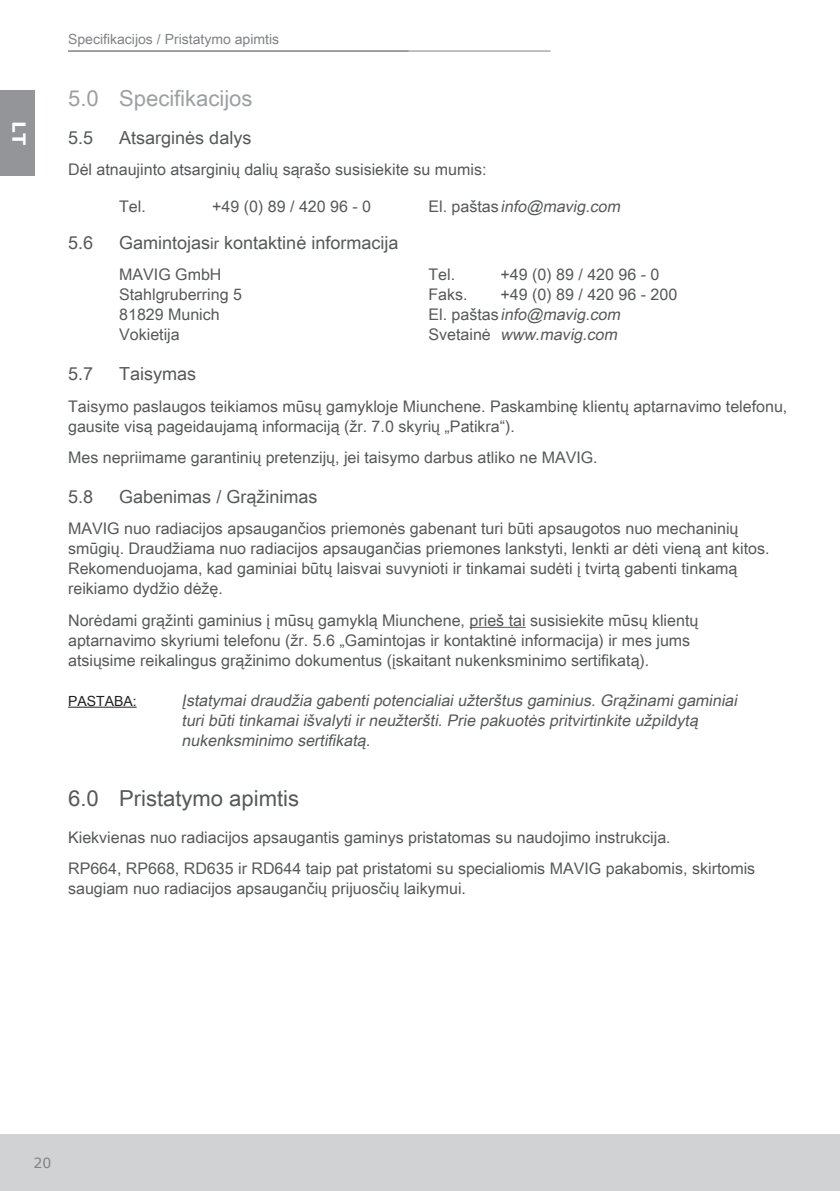
<style>
.page{position:relative;width:840px;height:1191px;background:#fff}
.page>*{position:absolute;margin:0;border:0;box-sizing:border-box;transform-origin:0 0}
.t1{font:22px "Arial Unicode MS";color:#57585a}
.t2{font:22px "Arial Unicode MS";color:#9d9fa2}
.t3{font:18px "Arial Unicode MS";color:#57585a}
.t4{font:700 18px "Verdana";color:#fff}
.t5{font:16px/20px "Arial Unicode MS";color:#57585a}
.t6{font:italic 16px/20px "Arial Unicode MS";color:#57585a}
.t7{font:14px "Arial Unicode MS";color:#808285}
.t8{font:14px "Arial Unicode MS";color:#231f20}
.t9{font:14px "Verdana";color:#808285}
.s1{font-style:normal}
.s2{font-size:16px}
</style>
<div class="page">
<div style="left:0;top:1134px;width:839px;height:57px;background:#d1d2d4"></div>
<div style="left:0;top:91px;width:34px;height:85px;background:#939598"></div>
<hr style="left:469px;top:627px;width:56px;height:1px;background:#57585a">
<hr style="left:68px;top:707px;width:68px;height:1px;background:#231f20">
<hr style="left:68px;top:51px;width:482px;height:1px;background:#808285">
<p class="t4" style="left:32px;top:121px;width:25px;rotate:90deg">LT</p>
<p class="t7" style="left:68px;top:29px;width:212px">Specifikacijos / Pristatymo apimtis</p>
<h1 class="t2" style="left:68px;top:83px;width:186px">5.0 Specifikacijos</h1>
<p class="t3" style="left:68px;top:124px;width:27px">5.5</p>
<p class="t3" style="left:119px;top:124px;width:134px">Atsarginės dalys</p>
<p class="t5" style="left:68px;top:159px;width:419px">Dėl atnaujinto atsarginių dalių sąrašo susisiekite su mumis:</p>
<p class="t5" style="left:119px;top:196px;width:28px">Tel.</p>
<p class="t5" style="left:212px;top:196px;width:160px">+49 (0) 89 / 420 96 - 0</p>
<p class="t6" style="left:428px;top:196px;width:197px"><span class="s1">E l . p a š t a s</span> info@mavig.com</p>
<p class="t3" style="left:68px;top:229px;width:27px">5.6</p>
<p class="t3" style="left:119px;top:229px;width:280px">Gamintojas<span class="s2">ir</span> kontaktinė informacija</p>
<p class="t5" style="left:119px;top:264px;width:104px">MAVIG GmbH</p>
<p class="t5" style="left:428px;top:264px;width:28px">Tel.</p>
<p class="t5" style="left:500px;top:264px;width:160px">+49 (0) 89 / 420 96 - 0</p>
<p class="t5" style="left:119px;top:284px;width:124px">Stahlgruberring 5</p>
<p class="t5" style="left:428px;top:284px;width:41px">Faks.</p>
<p class="t5" style="left:500px;top:284px;width:178px">+49 (0) 89 / 420 96 - 200</p>
<p class="t5" style="left:119px;top:304px;width:102px">81829 Munich</p>
<p class="t6" style="left:428px;top:304px;width:197px"><span class="s1">E l . p a š t a s</span> info@mavig.com</p>
<p class="t5" style="left:119px;top:324px;width:62px">Vokietija</p>
<p class="t6" style="left:428px;top:324px;width:194px"><span class="s1">Sveta i n ė</span> www.mavig.com</p>
<p class="t3" style="left:68px;top:361px;width:27px">5.7</p>
<p class="t3" style="left:119px;top:361px;width:79px">Taisymas</p>
<p class="t5" style="left:68px;top:396px;width:720px">Taisymo paslaugos teikiamos mūsų gamykloje Miunchene. Paskambinę klientų aptarnavimo telefonu, gausite visą pageidaujamą informaciją (žr. 7.0 skyrių „Patikra“).</p>
<p class="t5" style="left:68px;top:447px;width:531px">Mes nepriimame garantinių pretenzijų, jei taisymo darbus atliko ne MAVIG.</p>
<p class="t3" style="left:68px;top:483px;width:27px">5.8</p>
<p class="t3" style="left:119px;top:483px;width:200px">Gabenimas / Grąžinimas</p>
<p class="t5" style="left:68px;top:518px;width:702px">MAVIG nuo radiacijos apsaugančios priemonės gabenant turi būti apsaugotos nuo mechaninių smūgių. Draudžiama nuo radiacijos apsaugančias priemones lankstyti, lenkti ar dėti vieną ant kitos.<br>Rekomenduojama, kad gaminiai būtų laisvai suvynioti ir tinkamai sudėti į tvirtą gabenti tinkamą reikiamo dydžio dėžę.</p>
<p class="t5" style="left:68px;top:610px;width:631px">Norėdami grąžinti gaminius į mūsų gamyklą Miunchene, prieš tai susisiekite mūsų klientų aptarnavimo skyriumi telefonu (žr. 5.6 „Gamintojas ir kontaktinė informacija) ir mes jums atsiųsime reikalingus grąžinimo dokumentus (įskaitant nukenksminimo sertifikatą).</p>
<p class="t8" style="left:68px;top:690px;width:70px">PASTABA:</p>
<p class="t6" style="left:181px;top:690px;width:560px">Įstatymaidraudžia gabentipotencialiaiužterštus gaminius.Grąžinamigaminiai turibūtitinkamaiišvalytiirneužteršti.Prie pakuotės pritvirtinkite užpildytą nukenksminimo sertifikatą.</p>
<h1 class="t1" style="left:68px;top:782px;width:232px">6.0 Pristatymo apimtis</h1>
<p class="t5" style="left:68px;top:821px;width:688px;line-height:31.4px">Kiekvienas nuo radiacijos apsaugantis gaminys pristatomas su naudojimo instrukcija.<br>RP664, RP668, RD635 ir RD644 taip pat pristatomi su specialiomis MAVIG pakabomis, skirtomis</p>
<p class="t5" style="left:68px;top:878px;width:399px">saugiam nuo radiacijos apsaugančių prijuosčių laikymui.</p>
<p class="t9" style="left:34px;top:1153px;width:19px">20</p>
</div>
